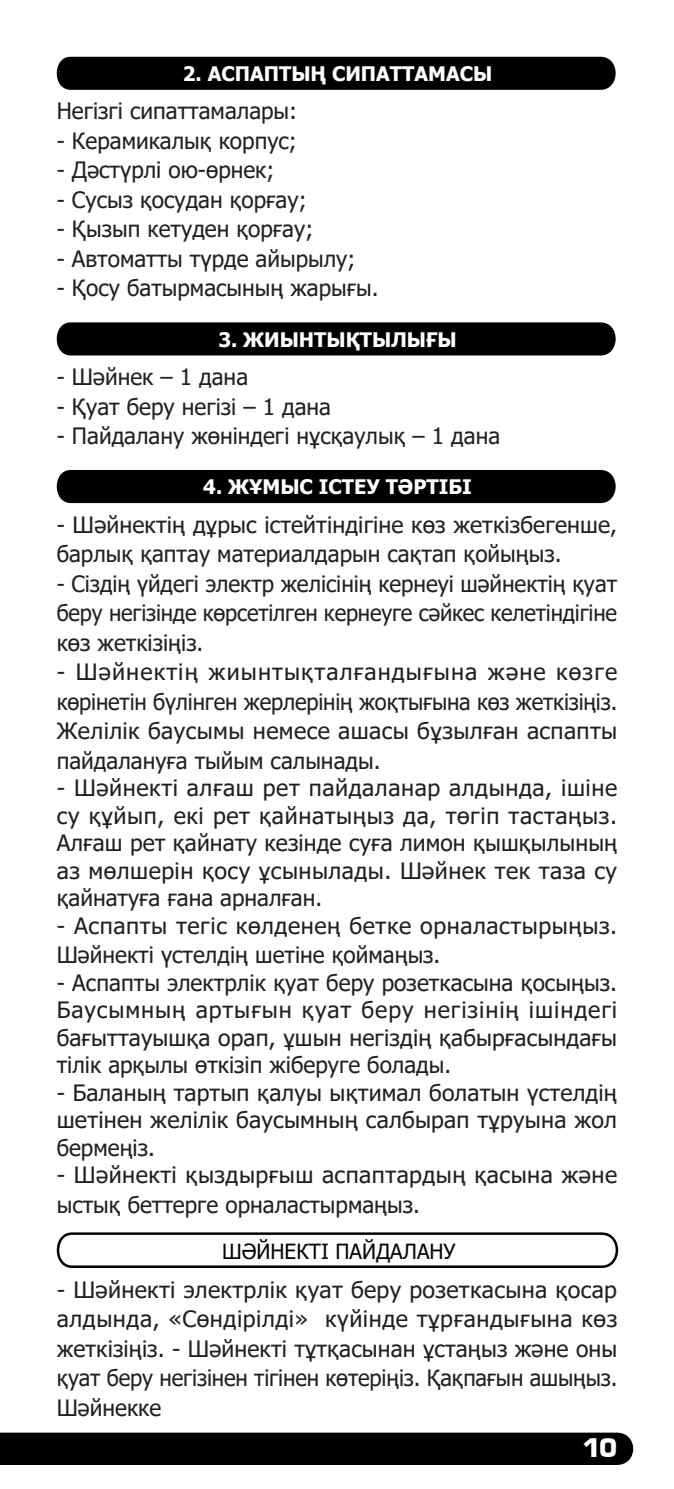
<style>
.page{position:relative;width:674px;height:1489px;background:#fff}
.page>*{position:absolute;margin:0;border:0;box-sizing:border-box;transform-origin:0 0}
.t1{font:700 25px "Europe";color:#fff}
.t2{font:22.5px/29.5px "Tahoma";color:#231f20;text-align:justify}
.t3{font:22.5px/29.5px "Tahoma";letter-spacing:.025em;color:#231f20}
.t4{font:22.5px/29.5px "Tahoma";letter-spacing:.02em;color:#231f20}
.t5{font:20.75px "Tahoma";color:#040503}
.заголовок_1_каз{font:700 20px "Tahoma";color:#fff}
</style>
<div class="page">
<div style="left:0;top:1432px;width:634px;height:32px;background:#000"></div>
<div style="left:56px;top:57px;width:560px;height:33px;background:#000"></div>
<div style="left:56px;top:322px;width:560px;height:33px;background:#000"></div>
<div style="left:56px;top:470px;width:560px;height:33px;background:#000"></div>
<svg style="left:56px;top:1232px;width:563px;height:36px"></svg>
<p class="заголовок_1_каз" style="left:183px;top:60px;width:311px">2. АСПАПТЫҢ СИПАТТАМАСЫ</p>
<p class="t2" style="left:57px;top:98px;width:242px">Негізгі сипаттамалары:</p>
<p class="t2" style="left:57px;top:127px;width:241px">- Керамикалық корпус;</p>
<p class="t2" style="left:57px;top:157px;width:219px">- Дәстүрлі ою-өрнек;</p>
<p class="t2" style="left:57px;top:186px;width:251px">- Сусыз қосудан қорғау;</p>
<p class="t2" style="left:57px;top:216px;width:258px">- Қызып кетуден қорғау;</p>
<p class="t2" style="left:57px;top:245px;width:300px">- Автоматты түрде айырылу;</p>
<p class="t2" style="left:57px;top:275px;width:323px">- Қосу батырмасының жарығы.</p>
<p class="заголовок_1_каз" style="left:218px;top:325px;width:240px">3. ЖИЫНТЫҚТЫЛЫҒЫ</p>
<p class="t2" style="left:57px;top:363px;width:193px">- Шәйнек – 1 дана</p>
<p class="t2" style="left:57px;top:393px;width:275px">- Қуат беру негізі – 1 дана</p>
<p class="t2" style="left:57px;top:422px;width:444px">- Пайдалану жөніндегі нұсқаулық – 1 дана</p>
<p class="заголовок_1_каз" style="left:203px;top:473px;width:270px">4. ЖҰМЫС ІСТЕУ ТӘРТІБІ</p>
<p class="t2" style="left:57px;top:511px;width:561px">- Шәйнектің дұрыс істейтіндігіне көз жеткізбегенше, барлық қаптау материалдарын сақтап қойыңыз.</p>
<p class="t2" style="left:57px;top:570px;width:561px">- Сіздің үйдегі электр желісінің кернеуі шәйнектің қуат беру негізінде көрсетілген кернеуге сәйкес келетіндігіне көз жеткізіңіз.</p>
<p class="t2" style="left:57px;top:658px;width:561px">- Шәйнектің жиынтықталғандығына және көзге көрінетін бүлінген жерлерінің жоқтығына көз жеткізіңіз.<br>Желілік баусымы немесе ашасы бұзылған аспапты пайдалануға тыйым салынады.</p>
<p class="t2" style="left:57px;top:775px;width:561px;line-height:27.5px">- Шәйнекті алғаш рет пайдаланар алдында, ішіне су құйып, екі рет қайнатыңыз да, төгіп тастаңыз.<br>Алғаш рет қайнату кезінде суға лимон қышқылының аз мөлшерін қосу ұсынылады. Шәйнек тек таза су қайнатуға ғана арналған.</p>
<p class="t3" style="left:57px;top:912px;width:561px">- Аспапты тегіс көлденең бетке орналастырыңыз.<br>Шәйнекті үстелдің шетіне қоймаңыз.</p>
<p class="t2" style="left:57px;top:970px;width:561px;line-height:27.5px">- Аспапты электрлік қуат беру розеткасына қосыңыз.<br>Баусымның артығын қуат беру негізінің ішіндегі бағыттауышқа орап, ұшын негіздің қабырғасындағы тілік арқылы өткізіп жіберуге болады.</p>
<p class="t2" style="left:57px;top:1080px;width:561px;line-height:27.5px">- Баланың тартып қалуы ықтимал болатын үстелдің шетінен желілік баусымның салбырап тұруына жол бермеңіз.</p>
<p class="t4" style="left:57px;top:1161px;width:561px">- Шәйнекті қыздырғыш аспаптардың қасына және ыстық беттерге орналастырмаңыз.</p>
<p class="t5" style="left:222px;top:1236px;width:235px">ШӘЙНЕКТІ ПАЙДАЛАНУ</p>
<p class="t2" style="left:57px;top:1275px;width:562px">- Шәйнекті электрлік қуат беру розеткасына қосар алдында, «Сөндірілді» күйінде тұрғандығына көз жеткізіңіз. - Шәйнекті тұтқасынан ұстаңыз және оны қуат беру негізінен тігінен көтеріңіз. Қақпағын ашыңыз.<br>Шәйнекке</p>
<p class="t1" style="left:582px;top:1432px;width:36px">10</p>
</div>
